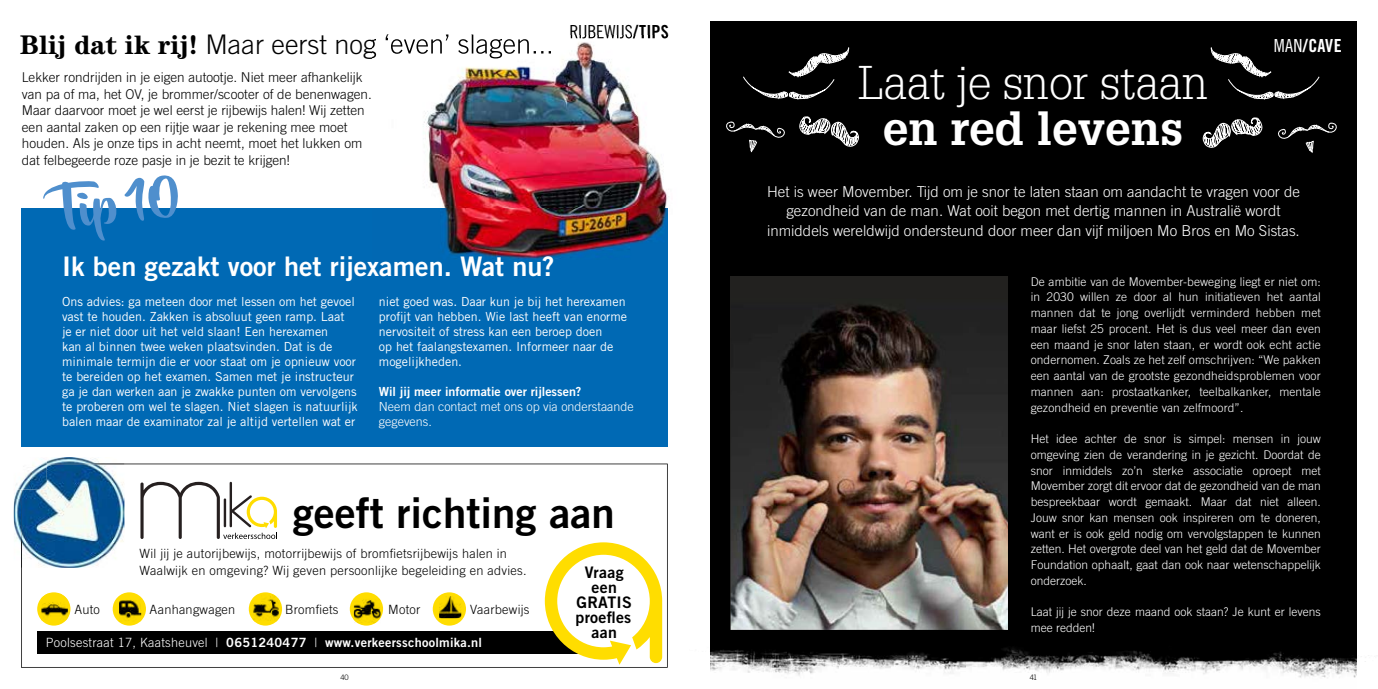
<style>
.page{position:relative;width:1378px;height:689px;background:#fff}
.page>*{position:absolute;margin:0;border:0;box-sizing:border-box;transform-origin:0 0}
.t1{font:47.85px "Beyond The Mountains";color:#4f8fcd;scale:1.1 1}
.t2{font:300 46.2px "Glypha LT Std";color:#fff}
.t3{font:700 46.2px "Glypha LT Std";color:#fff}
.t4{font:42px "Trade Gothic LT Std Bd 2";color:#000}
.t5{font:300 27px "Trade Gothic LT Std";color:#000}
.t6{font:27px "Trade Gothic LT Std Bd 2";color:#fff}
.t7{font:18px "Trade Gothic LT Std Cn 18";color:#000}
.t8{font:18px "Trade Gothic LT Std Bd Cn 20";color:#fff}
.t9{font:15.9px/15px "Trade Gothic LT Std Bd 2";letter-spacing:.02em;color:#000;text-align:center}
.t10{font:300 15px/19.5px "Trade Gothic LT Std";color:#fff;text-align:center}
.t11{font:300 13.5px/16.5px "Trade Gothic LT Std";color:#000}
.t12{font:300 12.75px/17px "Trade Gothic LT Std";letter-spacing:.02em;color:#000}
.t13{font:12.75px "Trade Gothic LT Std Bd 2";letter-spacing:.02em;color:#fff}
.t14{font:12.6px/15px "Trade Gothic LT Std";color:#fff}
.t15{font:300 12.6px/15px "Trade Gothic LT Std";color:#fff}
.t16{font:12.6px "Trade Gothic LT Std Bd 2";color:#fff}
.t17{font:300 12px/15.8px "Trade Gothic LT Std";color:#fff;text-align:justify}
.t18{font:300 7.5px "Trade Gothic LT Std";color:#000}
.s1{font-family:"Century Std";font-weight:700}
.s2{font-family:"Trade Gothic LT Std Bd Cn 20"}
.s3{font-family:"Trade Gothic LT Std";font-weight:300}
.s4{font-family:"Trade Gothic LT Std Cn 18"}
</style>
<div class="page">
<div style="left:710px;top:21px;width:646px;height:668px;background:#000"></div>
<img style="left:710px;top:648px;width:646px;height:41px">
<div style="left:730px;top:276px;width:278px;height:354px;background:#22211f"></div>
<img style="left:730px;top:305px;width:278px;height:325px">
<svg style="left:726px;top:47px;width:133px;height:106px"></svg>
<svg style="left:1202px;top:47px;width:135px;height:106px"></svg>
<svg style="left:21px;top:463px;width:647px;height:205px"></svg>
<div style="left:37px;top:631px;width:581px;height:23px;background:#000"></div>
<svg style="left:140px;top:482px;width:137px;height:57px"></svg>
<div style="left:37px;top:592px;width:33px;height:33px;background:#fd0;border-radius:50%"></div>
<img style="left:41px;top:594px;width:27px;height:26px">
<div style="left:113px;top:592px;width:33px;height:33px;background:#fd0;border-radius:50%"></div>
<img style="left:119px;top:600px;width:22px;height:19px">
<div style="left:249px;top:592px;width:33px;height:33px;background:#fd0;border-radius:50%"></div>
<img style="left:253px;top:595px;width:27px;height:26px">
<div style="left:350px;top:592px;width:33px;height:33px;background:#fd0;border-radius:50%"></div>
<img style="left:354px;top:599px;width:27px;height:24px">
<div style="left:433px;top:592px;width:33px;height:33px;background:#fd0;border-radius:50%"></div>
<img style="left:439px;top:596px;width:22px;height:22px">
<svg style="left:545px;top:542px;width:117px;height:123px"></svg>
<img style="left:14px;top:457px;width:85px;height:87px">
<img style="left:21px;top:463px;width:103px;height:105px">
<img style="left:16px;top:458px;width:31px;height:31px">
<div style="left:21px;top:208px;width:646px;height:238px;background:#0069b4"></div>
<img style="left:372px;top:35px;width:297px;height:224px">
<img style="left:571px;top:35px;width:62px;height:3px">
<img style="left:633px;top:35px;width:35px;height:3px">
<img style="left:372px;top:35px;width:179px;height:23px">
<img style="left:372px;top:208px;width:295px;height:51px">
<h3 class="t5" style="left:20px;top:28px;width:535px"><span class="s1">Blij dat ik rij!</span> Maar eerst nog ‘even’ slagen...</h3>
<p class="t11" style="left:22px;top:69px;width:351px">Lekker rondrijden in je eigen autootje. Niet meer afhankelijk van pa of ma, het OV, je brommer/scooter of de benenwagen.<br>Maar daarvoor moet je wel eerst je rijbewijs halen! Wij zetten een aantal zaken op een rijtje waar je rekening mee moet houden. Als je onze tips in acht neemt, moet het lukken om dat felbegeerde roze pasje in je bezit te krijgen!</p>
<h1 class="t1" style="left:58px;top:184px;width:112px;rotate:-6deg">Tip 10</h1>
<h3 class="t6" style="left:62px;top:249px;width:494px">Ik ben gezakt voor het rijexamen. Wat nu?</h3>
<h3 class="t7" style="left:569px;top:21px;width:101px">RIJBEWIJS<span class="s2">/TIPS</span></h3>
<p class="t14" style="left:62px;top:293px;width:297px">Ons advies: ga meteen door met lessen om het gevoel vast te houden. Zakken is absoluut geen ramp. Laat<br>je er niet door uit het veld slaan! Een herexamen<br>kan al binnen twee weken plaatsvinden. Dat is de minimale termijn die er voor staat om je opnieuw voor te bereiden op het examen. Samen met je instructeur ga je dan werken aan je zwakke punten om vervolgens te proberen om wel te slagen. Niet slagen is natuurlijk balen maar de examinator zal je altijd vertellen wat er</p>
<p class="t14" style="left:379px;top:293px;width:250px">niet goed was. Daar kun je bij het herexamen profijt van hebben. Wie last heeft van enorme nervositeit of stress kan een beroep doen<br>op het faalangstexamen. Informeer naar de mogelijkheden.</p>
<p class="t16" style="left:379px;top:383px;width:204px">Wil jij meer informatie over rijlessen?</p>
<p class="t15" style="left:379px;top:398px;width:256px">Neem dan contact met ons op via onderstaande gegevens.</p>
<h3 class="t4" style="left:293px;top:487px;width:323px">geeft richting aan</h3>
<h3 class="t9" style="left:575px;top:564px;width:58px">Vraag een<br>GRATIS proefles aan</h3>
<p class="t12" style="left:139px;top:545px;width:389px">Wil jij je autorijbewijs, motorrijbewijs of bromfietsrijbewijs halen in<br>Waalwijk en omgeving? Wij geven persoonlijke begeleiding en advies.</p>
<p class="t12" style="left:74px;top:601px;width:27px">Auto</p>
<p class="t12" style="left:150px;top:601px;width:87px">Aanhangwagen</p>
<p class="t12" style="left:285px;top:601px;width:55px">Bromfiets</p>
<p class="t12" style="left:388px;top:601px;width:34px">Motor</p>
<p class="t12" style="left:470px;top:601px;width:61px">Vaarbewijs</p>
<p class="t13" style="left:46px;top:634px;width:438px"><span class="s3">Poolsestraat 17, Kaatsheuvel |</span> 0651240477 <span class="s3">|</span> www.verkeersschoolmika.nl</p>
<h2 class="t2" style="left:858px;top:56px;width:351px">Laat je snor staan</h2>
<h2 class="t3" style="left:882px;top:100px;width:302px">en red levens</h2>
<h3 class="t8" style="left:1274px;top:35px;width:69px"><span class="s4">MAN</span>/CAVE</h3>
<p class="t10" style="left:767px;top:181px;width:534px">Het is weer Movember. Tijd om je snor te laten staan om aandacht te vragen voor de gezondheid van de man. Wat ooit begon met dertig mannen in Australië wordt inmiddels wereldwijd ondersteund door meer dan vijf miljoen Mo Bros en Mo Sistas.</p>
<p class="t17" style="left:1030px;top:273px;width:292px">De ambitie van de Movember-beweging liegt er niet om: in 2030 willen ze door al hun initiatieven het aantal mannen dat te jong overlijdt verminderd hebben met maar liefst 25 procent. Het is dus veel meer dan even een maand je snor laten staan, er wordt ook echt actie ondernomen. Zoals ze het zelf omschrijven: “We pakken een aantal van de grootste gezondheidsproblemen voor mannen aan: prostaatkanker, teelbalkanker, mentale gezondheid en preventie van zelfmoord”.</p>
<p class="t17" style="left:1030px;top:431px;width:292px">Het idee achter de snor is simpel: mensen in jouw omgeving zien de verandering in je gezicht. Doordat de snor inmiddels zo’n sterke associatie oproept met Movember zorgt dit ervoor dat de gezondheid van de man bespreekbaar wordt gemaakt. Maar dat niet alleen.<br>Jouw snor kan mensen ook inspireren om te doneren, want er is ook geld nodig om vervolgstappen te kunnen zetten. Het overgrote deel van het geld dat de Movember Foundation ophaalt, gaat dan ook naar wetenschappelijk onderzoek.</p>
<p class="t17" style="left:1030px;top:604px;width:291px">Laat jij je snor deze maand ook staan? Je kunt er levens mee redden!</p>
<p class="t18" style="left:340px;top:672px;width:10px">40</p>
<p class="t18" style="left:1029px;top:672px;width:9px">41</p>
</div>
